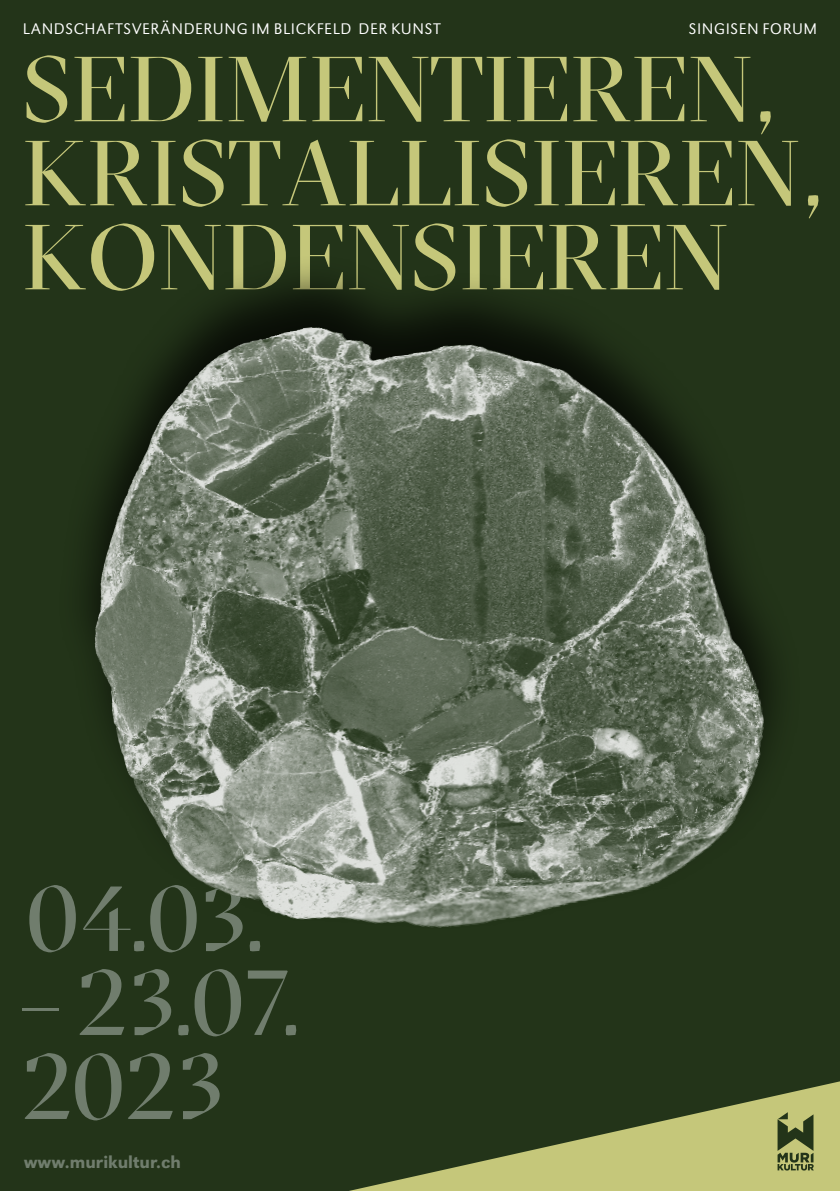
<style>
.page{position:relative;width:840px;height:1191px;background:#fff}
.page>*{position:absolute;margin:0;border:0;box-sizing:border-box;transform-origin:0 0}
.t1{font:92px/84px "GT Sectra Display Trial";letter-spacing:.01em;color:#c5c77a}
.t2{font:92px/84px "GT Sectra Display";letter-spacing:-.065em;color:#707d6d}
.t3{font:500 18px "URW Grotesk";color:#707d6d}
.t4{font:300 16px "URW Grotesk";letter-spacing:.04em;color:#fff}
</style>
<div class="page">
<div style="left:0;top:0;width:839px;height:1191px;background:#233419"></div>
<div style="left:56px;top:253px;width:746px;height:678px;background:#000;opacity:.75"></div>
<img style="left:123px;top:328px;width:180px;height:176px">
<svg style="left:349px;top:1081px;width:490px;height:110px"></svg>
<svg style="left:777px;top:1112px;width:36px;height:58px"></svg>
<p class="t4" style="left:23px;top:19px;width:419px">LANDSCHAFTSVERÄNDERUNG IM BLICKFELD DER KUNST</p>
<p class="t4" style="left:688px;top:19px;width:130px">SINGISEN FORUM</p>
<h1 class="t1" style="left:23px;top:57px;width:800px">SEDIMENTIEREN,<br>KRISTALLISIEREN,<br>KONDENSIEREN</h1>
<h1 class="t2" style="left:24px;top:877px;width:244px">04.03.</h1>
<h1 class="t2" style="left:18px;top:961px;width:285px">– 23.07.<br>2023</h1>
<p class="t3" style="left:24px;top:1151px;width:159px">www.murikultur.ch</p>
</div>
